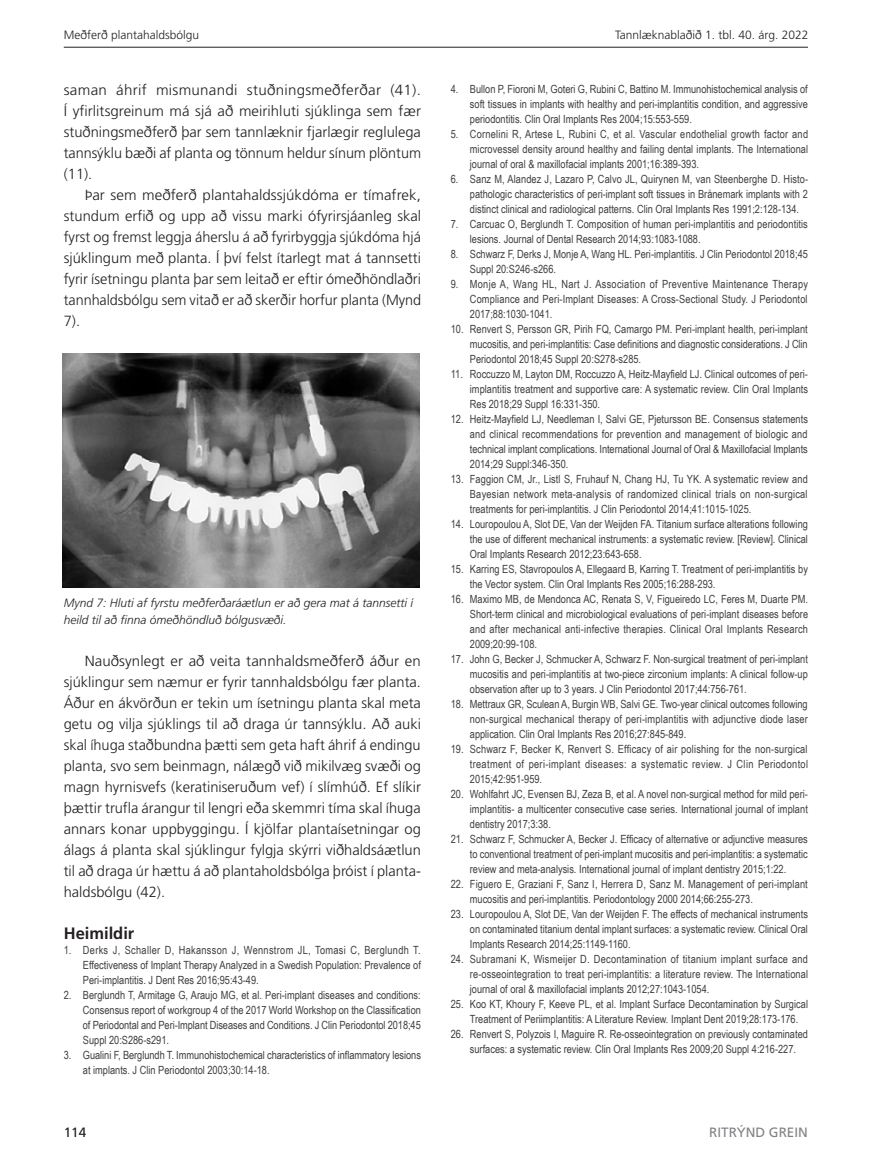
<style>
.page{position:relative;width:893px;height:1170px;background:#fff}
.page>*{position:absolute;margin:0;border:0;box-sizing:border-box;transform-origin:0 0}
.t1{font:700 16.5px "Frutiger LT Std";color:#231f20}
.t2{font:300 14.7px/21px "Frutiger LT Std";letter-spacing:-.005em;color:#231f20;text-align:justify}
.t3{font:13.5px "Frutiger LT Std";color:#808285}
.t4{font:13.5px "Frutiger LT Std";color:#231f20}
.t5{font:italic 300 12px/16.5px "Frutiger LT Std";color:#231f20}
.t6{font:300 12px "Frutiger LT Std";color:#231f20}
.t7{font:11.25px/15px "Arial Narrow";color:#3e3e3f;text-align:justify}
</style>
<div class="page">
<hr style="left:64px;top:47px;width:744px;height:1px;background:#231f20">
<img style="left:62px;top:353px;width:358px;height:234px">
<p class="t6" style="left:64px;top:28px;width:137px">Meðferð plantahaldsbólgu</p>
<p class="t6" style="left:615px;top:28px;width:195px">Tannlæknablaðið 1. tbl. 40. árg. 2022</p>
<h2 class="t2" style="left:64px;top:80px;width:359px">saman áhrif mismunandi stuðningsmeðferðar (41).<br>Í yfirlitsgreinum má sjá að meirihluti sjúklinga sem fær stuðningsmeðferð þar sem tannlæknir fjarlægir reglulega tannsýklu bæði af planta og tönnum heldur sínum plöntum (11).</h2>
<p class="t2" style="left:64px;top:185px;width:359px;text-indent:21px">Þar sem meðferð plantahaldssjúkdóma er tímafrek, stundum erfið og upp að vissu marki ófyrirsjáanleg skal fyrst og fremst leggja áherslu á að fyrirbyggja sjúkdóma hjá sjúklingum með planta. Í því felst ítarlegt mat á tannsetti fyrir ísetningu planta þar sem leitað er eftir ómeðhöndlaðri tannhaldsbólgu sem vitað er að skerðir horfur planta (Mynd 7).</p>
<p class="t5" style="left:64px;top:595px;width:351px">Mynd 7: Hluti af fyrstu meðferðaráætlun er að gera mat á tannsetti í heild til að finna ómeðhöndluð bólgusvæði.</p>
<p class="t2" style="left:64px;top:650px;width:359px;text-indent:21px">Nauðsynlegt er að veita tannhaldsmeðferð áður en sjúklingur sem næmur er fyrir tannhaldsbólgu fær planta.<br>Áður en ákvörðun er tekin um ísetningu planta skal meta getu og vilja sjúklings til að draga úr tannsýklu. Að auki skal íhuga staðbundna þætti sem geta haft áhrif á endingu planta, svo sem beinmagn, nálægð við mikilvæg svæði og magn hyrnisvefs (keratiniseruðum vef) í slímhúð. Ef slíkir þættir trufla árangur til lengri eða skemmri tíma skal íhuga annars konar uppbyggingu. Í kjölfar plantaísetningar og álags á planta skal sjúklingur fylgja skýrri viðhaldsáætlun til að draga úr hættu á að plantaholdsbólga þróist í planta&shy;haldsbólgu (42).</p>
<h1 class="t1" style="left:64px;top:923px;width:72px">Heimildir</h1>
<p class="t7" style="left:83px;top:941px;width:340px;text-indent:-19px">1. Derks J, Schaller D, Hakansson J, Wennstrom JL, Tomasi C, Berglundh T.<br>Effectiveness of Implant Therapy Analyzed in a Swedish Population: Prevalence of Peri-implantitis. J Dent Res 2016;95:43-49.</p>
<p class="t7" style="left:83px;top:986px;width:339px;text-indent:-19px">2. Berglundh T, Armitage G, Araujo MG, et al. Peri-implant diseases and conditions:<br>Consensus report of workgroup 4 of the 2017 World Workshop on the Classification of Periodontal and Peri-Implant Diseases and Conditions. J Clin Periodontol 2018;45<br>Suppl 20:S286-s291.</p>
<p class="t7" style="left:83px;top:1046px;width:339px;text-indent:-19px">3. Gualini F, Berglundh T. Immunohistochemical characteristics of inflammatory lesions at implants. J Clin Periodontol 2003;30:14-18.</p>
<p class="t7" style="left:470px;top:81px;width:340px;text-indent:-19px">4. Bullon P, Fioroni M, Goteri G, Rubini C, Battino M. Immunohistochemical analysis of soft tissues in implants with healthy and peri-implantitis condition, and aggressive periodontitis. Clin Oral Implants Res 2004;15:553-559.</p>
<p class="t7" style="left:470px;top:126px;width:340px;text-indent:-19px">5. Cornelini R, Artese L, Rubini C, et al. Vascular endothelial growth factor and microvessel density around healthy and failing dental implants. The International journal of oral &amp; maxillofacial implants 2001;16:389-393.</p>
<p class="t7" style="left:470px;top:171px;width:340px;text-indent:-19px">6. Sanz M, Alandez J, Lazaro P, Calvo JL, Quirynen M, van Steenberghe D. Histo&shy;pathologic characteristics of peri-implant soft tissues in Brånemark implants with 2 distinct clinical and radiological patterns. Clin Oral Implants Res 1991;2:128-134.</p>
<p class="t7" style="left:470px;top:216px;width:339px;text-indent:-19px">7. Carcuac O, Berglundh T. Composition of human peri-implantitis and periodontitis lesions. Journal of Dental Research 2014;93:1083-1088.</p>
<p class="t7" style="left:470px;top:246px;width:340px;text-indent:-19px">8. Schwarz F, Derks J, Monje A, Wang HL. Peri-implantitis. J Clin Periodontol 2018;45<br>Suppl 20:S246-s266.</p>
<p class="t7" style="left:470px;top:276px;width:340px;text-indent:-19px">9. Monje A, Wang HL, Nart J. Association of Preventive Maintenance Therapy Compliance and Peri-Implant Diseases: A Cross-Sectional Study. J Periodontol 2017;88:1030-1041.</p>
<p class="t7" style="left:470px;top:321px;width:339px;text-indent:-19px">10. Renvert S, Persson GR, Pirih FQ, Camargo PM. Peri-implant health, peri-implant mucositis, and peri-implantitis: Case definitions and diagnostic considerations. J Clin Periodontol 2018;45 Suppl 20:S278-s285.</p>
<p class="t7" style="left:470px;top:366px;width:340px;text-indent:-19px">11. Roccuzzo M, Layton DM, Roccuzzo A, Heitz-Mayfield LJ. Clinical outcomes of peri&shy;implantitis treatment and supportive care: A systematic review. Clin Oral Implants Res 2018;29 Suppl 16:331-350.</p>
<p class="t7" style="left:470px;top:411px;width:340px;text-indent:-19px">12. Heitz-Mayfield LJ, Needleman I, Salvi GE, Pjetursson BE. Consensus statements and clinical recommendations for prevention and management of biologic and technical implant complications. International Journal of Oral &amp; Maxillofacial Implants 2014;29 Suppl:346-350.</p>
<p class="t7" style="left:470px;top:471px;width:339px;text-indent:-19px">13. Faggion CM, Jr., Listl S, Fruhauf N, Chang HJ, Tu YK. A systematic review and Bayesian network meta-analysis of randomized clinical trials on non-surgical treatments for peri-implantitis. J Clin Periodontol 2014;41:1015-1025.</p>
<p class="t7" style="left:470px;top:516px;width:340px;text-indent:-19px">14. Louropoulou A, Slot DE, Van der Weijden FA. Titanium surface alterations following the use of different mechanical instruments: a systematic review. [Review]. Clinical Oral Implants Research 2012;23:643-658.</p>
<p class="t7" style="left:470px;top:561px;width:340px;text-indent:-19px">15. Karring ES, Stavropoulos A, Ellegaard B, Karring T. Treatment of peri-implantitis by the Vector system. Clin Oral Implants Res 2005;16:288-293.</p>
<p class="t7" style="left:470px;top:591px;width:340px;text-indent:-19px">16. Maximo MB, de Mendonca AC, Renata S, V, Figueiredo LC, Feres M, Duarte PM.<br>Short-term clinical and microbiological evaluations of peri-implant diseases before and after mechanical anti-infective therapies. Clinical Oral Implants Research 2009;20:99-108.</p>
<p class="t7" style="left:470px;top:651px;width:340px;text-indent:-19px">17. John G, Becker J, Schmucker A, Schwarz F. Non-surgical treatment of peri-implant mucositis and peri-implantitis at two-piece zirconium implants: A clinical follow-up observation after up to 3 years. J Clin Periodontol 2017;44:756-761.</p>
<p class="t7" style="left:470px;top:696px;width:340px;text-indent:-19px">18. Mettraux GR, Sculean A, Burgin WB, Salvi GE. Two-year clinical outcomes following non-surgical mechanical therapy of peri-implantitis with adjunctive diode laser application. Clin Oral Implants Res 2016;27:845-849.</p>
<p class="t7" style="left:470px;top:741px;width:340px;text-indent:-19px">19. Schwarz F, Becker K, Renvert S. Efficacy of air polishing for the non-surgical treatment of peri-implant diseases: a systematic review. J Clin Periodontol 2015;42:951-959.</p>
<p class="t7" style="left:470px;top:786px;width:340px;text-indent:-19px">20. Wohlfahrt JC, Evensen BJ, Zeza B, et al. A novel non-surgical method for mild peri&shy;implantitis- a multicenter consecutive case series. International journal of implant dentistry 2017;3:38.</p>
<p class="t7" style="left:470px;top:831px;width:340px;text-indent:-19px">21. Schwarz F, Schmucker A, Becker J. Efficacy of alternative or adjunctive measures to conventional treatment of peri-implant mucositis and peri-implantitis: a systematic review and meta-analysis. International journal of implant dentistry 2015;1:22.</p>
<p class="t7" style="left:470px;top:876px;width:339px;text-indent:-19px">22. Figuero E, Graziani F, Sanz I, Herrera D, Sanz M. Management of peri-implant mucositis and peri-implantitis. Periodontology 2000 2014;66:255-273.</p>
<p class="t7" style="left:470px;top:906px;width:340px;text-indent:-19px">23. Louropoulou A, Slot DE, Van der Weijden F. The effects of mechanical instruments on contaminated titanium dental implant surfaces: a systematic review. Clinical Oral Implants Research 2014;25:1149-1160.</p>
<p class="t7" style="left:470px;top:951px;width:340px;text-indent:-19px">24. Subramani K, Wismeijer D. Decontamination of titanium implant surface and re-osseointegration to treat peri-implantitis: a literature review. The International journal of oral &amp; maxillofacial implants 2012;27:1043-1054.</p>
<p class="t7" style="left:470px;top:996px;width:340px;text-indent:-19px">25. Koo KT, Khoury F, Keeve PL, et al. Implant Surface Decontamination by Surgical<br>Treatment of Periimplantitis: A Literature Review. Implant Dent 2019;28:173-176.</p>
<p class="t7" style="left:470px;top:1026px;width:340px;text-indent:-19px">26. Renvert S, Polyzois I, Maguire R. Re-osseointegration on previously contaminated surfaces: a systematic review. Clin Oral Implants Res 2009;20 Suppl 4:216-227.</p>
<p class="t4" style="left:64px;top:1124px;width:24px">114</p>
<p class="t3" style="left:709px;top:1124px;width:100px">RITRÝND GREIN</p>
</div>
